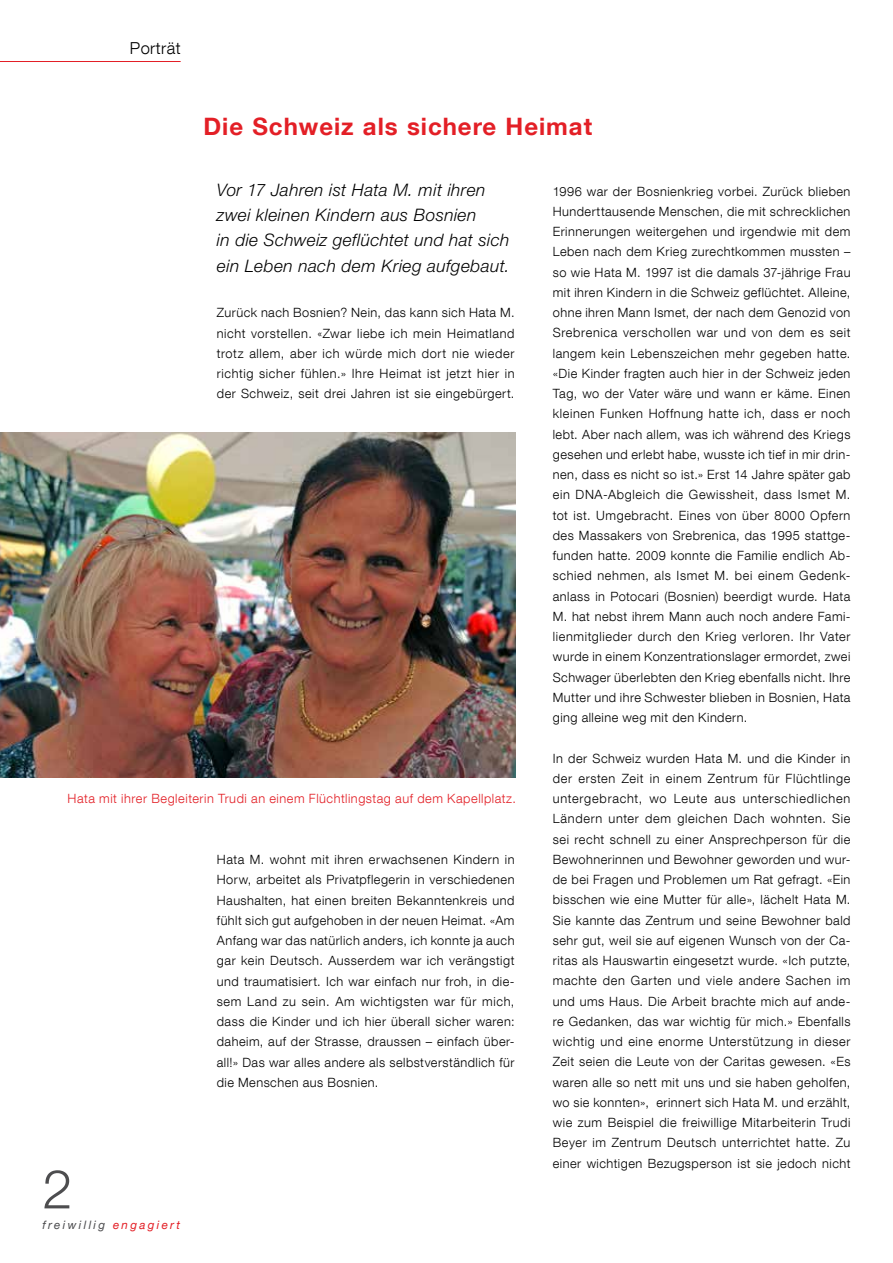
<style>
.page{position:relative;width:893px;height:1263px;background:#fff}
.page>*{position:absolute;margin:0;border:0;box-sizing:border-box;transform-origin:0 0}
.t1{font:300 54px "Helvetica Neue LT Com";color:#4d4d4f}
.t2{font:700 24px "Helvetica Neue LT Com";letter-spacing:.04em;color:#e31f26}
.t3{font:italic 300 17.25px/25.3px "Helvetica Neue LT Std";letter-spacing:.025em;color:#000}
.t4{font:300 16.5px "Helvetica Neue LT Com";letter-spacing:.025em;color:#000}
.t5{font:300 12.75px/20.2px "Helvetica Neue LT Com";letter-spacing:.04em;color:#000;text-align:justify}
.t6{font:300 12.75px "Helvetica Neue LT Com";letter-spacing:.04em;color:#e31f26}
.t7{font:italic 11.7px "Helvetica Neue";letter-spacing:.2em;color:#4d4d4f}
.s1{font-family:"Helvetica Neue LT Std";font-stretch:condensed}
.s2{color:#e31f26}
</style>
<div class="page">
<hr style="left:0;top:61px;width:181px;height:1px;background:#e31f26">
<img style="left:0;top:433px;width:516px;height:344px">
<p class="t4" style="left:130px;top:38px;width:52px">Porträt</p>
<h2 class="t2" style="left:203px;top:111px;width:390px">Die Schweiz als sichere Heimat</h2>
<h3 class="t3" style="left:217px;top:177px;width:294px">Vor 17 Jahren ist Hata M. mit ihren zwei kleinen Kindern aus Bosnien<br>in die Schweiz geflüchtet und hat sich ein Leben nach dem Krieg aufgebaut.</h3>
<p class="t5" style="left:217px;top:302px;width:299px">Zurück nach Bosnien? Nein, das kann sich Hata M. nicht vorstellen. <span class="s1">«</span>Zwar liebe ich mein Heimatland trotz allem, aber ich würde mich dort nie wieder richtig sicher fühlen.» Ihre Heimat ist jetzt hier in der Schweiz, seit drei Jahren ist sie eingebürgert.</p>
<p class="t6" style="left:68px;top:791px;width:450px">Hata mit ihrer Begleiterin Trudi an einem Flüchtlingstag auf dem Kapellplatz.</p>
<h1 class="t1" style="left:43px;top:1156px;width:32px">2</h1>
<p class="t7" style="left:43px;top:1216px;width:139px">freiwillig <span class="s2">engagiert</span></p>
<p class="t5" style="left:217px;top:849px;width:299px">Hata M. wohnt mit ihren erwachsenen Kindern in Horw, arbeitet als Privatpflegerin in verschiedenen Haushalten, hat einen breiten Bekanntenkreis und fühlt sich gut aufgehoben in der neuen Heimat. «Am Anfang war das natürlich anders, ich konnte ja auch gar kein Deutsch. Ausserdem war ich verängstigt und traumatisiert. Ich war einfach nur froh, in die&shy;sem Land zu sein. Am wichtigsten war für mich, dass die Kinder und ich hier überall sicher waren: daheim, auf der Strasse, draussen – einfach über&shy;all!» Das war alles andere als selbstverständlich für die Menschen aus Bosnien.</p>
<p class="t5" style="left:553px;top:181px;width:299px">1996 war der Bosnienkrieg vorbei. Zurück blieben Hunderttausende Menschen, die mit schrecklichen Erinnerungen weitergehen und irgendwie mit dem Leben nach dem Krieg zurechtkommen mussten – so wie Hata M. 1997 ist die damals 37-jährige Frau mit ihren Kindern in die Schweiz geflüchtet. Alleine, ohne ihren Mann Ismet, der nach dem Genozid von Srebrenica verschollen war und von dem es seit langem kein Lebenszeichen mehr gegeben hatte. «Die Kinder fragten auch hier in der Schweiz jeden Tag, wo der Vater wäre und wann er käme. Einen kleinen Funken Hoffnung hatte ich, dass er noch lebt. Aber nach allem, was ich während des Kriegs gesehen und erlebt habe, wusste ich tief in mir drin&shy;nen, dass es nicht so ist.» Erst 14 Jahre später gab ein DNA-Abgleich die Gewissheit, dass Ismet M. tot ist. Umgebracht. Eines von über 8000 Opfern des Massakers von Srebrenica, das 1995 stattge&shy;funden hatte. 2009 konnte die Familie endlich Ab&shy;schied nehmen, als Ismet M. bei einem Gedenk&shy;anlass in Potocari (Bosnien) beerdigt wurde. Hata M. hat nebst ihrem Mann auch noch andere Fami&shy;lienmitglieder durch den Krieg verloren. Ihr Vater wurde in einem Konzentrationslager ermordet, zwei Schwager überlebten den Krieg ebenfalls nicht. Ihre Mutter und ihre Schwester blieben in Bosnien, Hata ging alleine weg mit den Kindern.</p>
<p class="t5" style="left:553px;top:748px;width:299px">In der Schweiz wurden Hata M. und die Kinder in der ersten Zeit in einem Zentrum für Flüchtlinge untergebracht, wo Leute aus unterschiedlichen Ländern unter dem gleichen Dach wohnten. Sie sei recht schnell zu einer Ansprechperson für die Bewohnerinnen und Bewohner geworden und wur&shy;de bei Fragen und Problemen um Rat gefragt. «Ein bisschen wie eine Mutter für alle», lächelt Hata M.<br>Sie kannte das Zentrum und seine Bewohner bald sehr gut, weil sie auf eigenen Wunsch von der Ca&shy;ritas als Hauswartin eingesetzt wurde. «Ich putzte, machte den Garten und viele andere Sachen im und ums Haus. Die Arbeit brachte mich auf ande&shy;re Gedanken, das war wichtig für mich.» Ebenfalls wichtig und eine enorme Unterstützung in dieser Zeit seien die Leute von der Caritas gewesen. «Es waren alle so nett mit uns und sie haben geholfen, wo sie konnten», erinnert sich Hata M. und erzählt, wie zum Beispiel die freiwillige Mitarbeiterin Trudi Beyer im Zentrum Deutsch unterrichtet hatte. Zu einer wichtigen Bezugsperson ist sie jedoch nicht</p>
</div>
